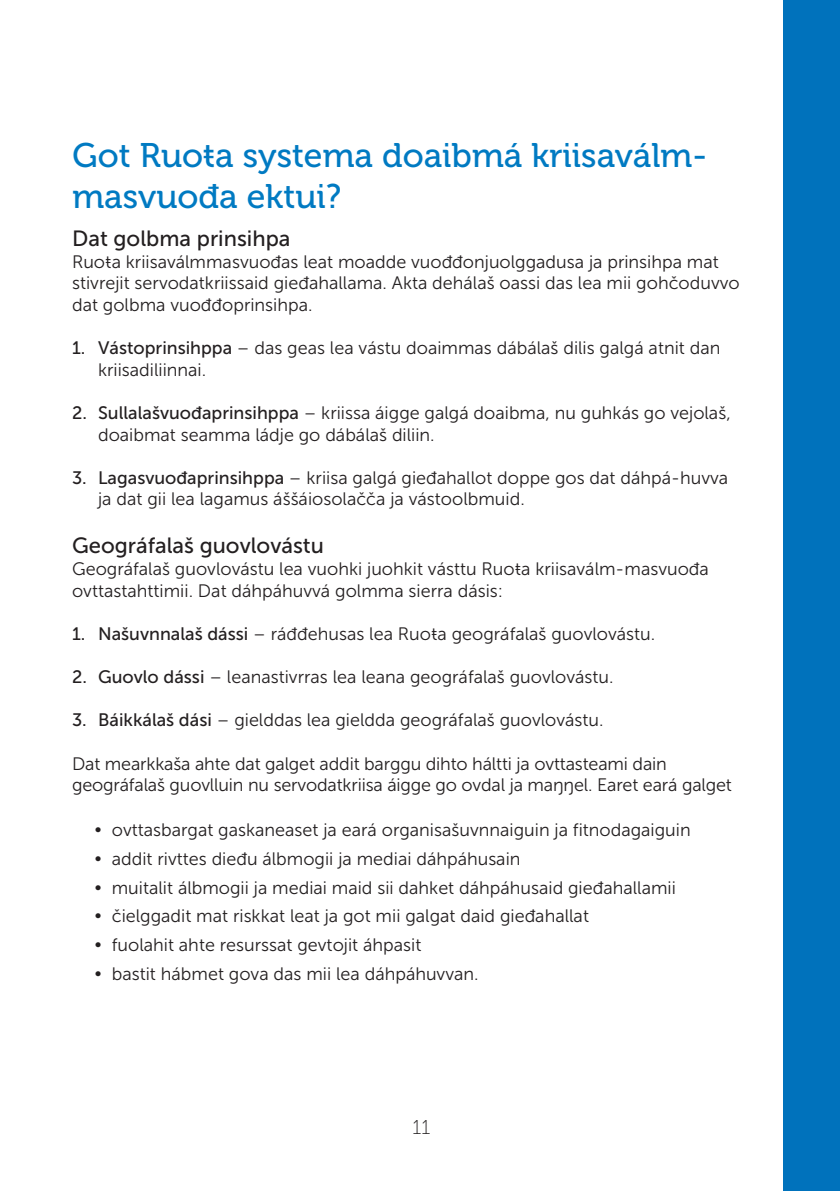
<style>
.page{position:relative;width:840px;height:1191px;background:#fff}
.page>*{position:absolute;margin:0;border:0;box-sizing:border-box;transform-origin:0 0}
.t1{font:34px/40.8px "Museo 500";color:#007ac2}
.t2{font:22px "Museo Sans 500";color:#231f20}
.t3{font:20px "Museo Sans 100";color:#231f20}
.t4{font:18px/21.6px "Museo Sans 300";color:#231f20}
.s1{font-family:"Museo Sans 500"}
.s2{font-family:"Myriad Pro";font-size:24px}
</style>
<div class="page">
<div style="left:782px;top:0;width:57px;height:1191px;background:#0072bc"></div>
<p class="t1" style="left:72px;top:136px;width:635px">Got Ruoŧa systema doaibmá kriisaválm&shy;masvuođa ektui?</p>
<p class="t2" style="left:72px;top:226px;width:220px">Dat golbma prinsihpa</p>
<p class="t4" style="left:72px;top:251px;width:668px">Ruoŧa kriisaválmmasvuođas leat moadde vuođđonjuolggadusa ja prinsihpa mat stivrejit servodatkriissaid gieđahallama. Akta dehálaš oassi das lea mii gohčoduvvo dat golbma vuođđoprinsihpa.</p>
<p class="t4" style="left:98px;top:337px;width:623px;text-indent:-26px"><span class="s1">1. Vástoprinsihppa</span> – das geas lea vástu doaimmas dábálaš dilis galgá atnit dan kriisadiliinnai.</p>
<p class="t4" style="left:98px;top:402px;width:633px;text-indent:-26px"><span class="s1">2. Sullalašvuođaprinsihppa</span> – kriissa áigge galgá doaibma, nu guhkás go vejolaš, doaibmat seamma ládje go dábálaš diliin.</p>
<p class="t4" style="left:98px;top:467px;width:631px;text-indent:-26px"><span class="s1">3. Lagasvuođaprinsihppa</span> – kriisa galgá gieđahallot doppe gos dat dáhpá-huvva ja dat gii lea lagamus áššáiosolačča ja vástoolbmuid.</p>
<p class="t2" style="left:72px;top:534px;width:253px">Geográfalaš guovlovástu</p>
<p class="t4" style="left:72px;top:558px;width:638px">Geográfalaš guovlovástu lea vuohki juohkit vásttu Ruoŧa kriisaválm-masvuođa ovttastahttimii. Dat dáhpáhuvvá golmma sierra dásis:</p>
<p class="t4" style="left:72px;top:623px;width:584px"><span class="s1">1. Našuvnnalaš dássi</span> – ráđđehusas lea Ruoŧa geográfalaš guovlovástu.</p>
<p class="t4" style="left:72px;top:666px;width:542px"><span class="s1">2. Guovlo dássi</span> – leanastivrras lea leana geográfalaš guovlovástu.</p>
<p class="t4" style="left:72px;top:709px;width:532px"><span class="s1">3. Báikkálaš dási</span> – gielddas lea gieldda geográfalaš guovlovástu.</p>
<p class="t4" style="left:72px;top:752px;width:661px">Dat mearkkaša ahte dat galget addit barggu dihto háltti ja ovttasteami dain geográfalaš guovlluin nu servodatkriisa áigge go ovdal ja maŋŋel. Earet eará galget</p>
<p class="t4" style="left:95px;top:819px;width:597px"><span class="s2">•</span> ovttasbargat gaskaneaset ja eará organisašuvnnaiguin ja fitnodagaiguin</p>
<p class="t4" style="left:95px;top:848px;width:427px"><span class="s2">•</span> addit rivttes dieđu álbmogii ja mediai dáhpáhusain</p>
<p class="t4" style="left:95px;top:876px;width:582px"><span class="s2">•</span> muitalit álbmogii ja mediai maid sii dahket dáhpáhusaid gieđahallamii</p>
<p class="t4" style="left:95px;top:905px;width:495px"><span class="s2">•</span> čielggadit mat riskkat leat ja got mii galgat daid gieđahallat</p>
<p class="t4" style="left:95px;top:934px;width:328px"><span class="s2">•</span> fuolahit ahte resurssat gevtojit áhpasit</p>
<p class="t4" style="left:95px;top:963px;width:385px"><span class="s2">•</span> bastit hábmet gova das mii lea dáhpáhuvvan.</p>
<p class="t3" style="left:412px;top:1116px;width:19px">11</p>
</div>
